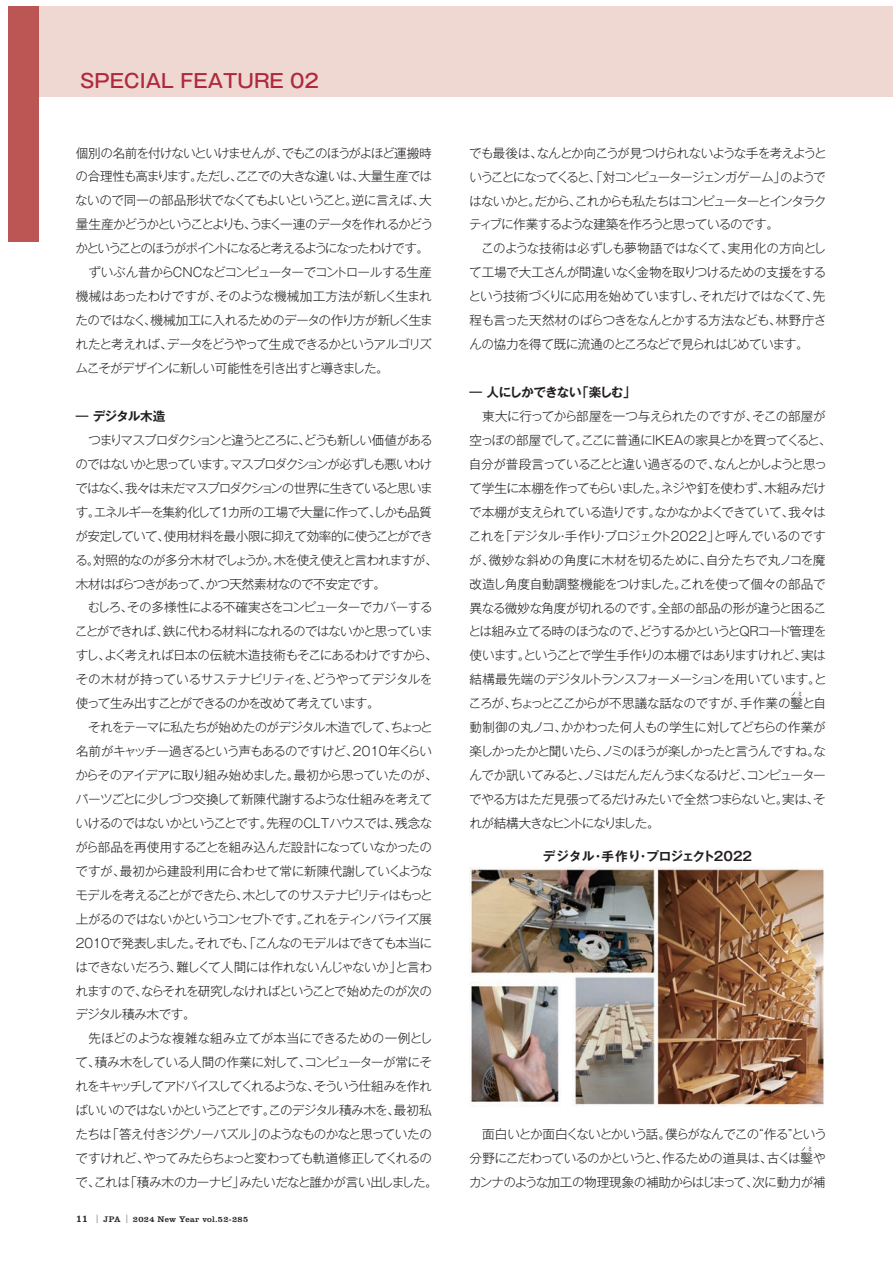
<style>
.page{position:relative;width:893px;height:1263px;background:#fff}
.page>*{position:absolute;margin:0;border:0;box-sizing:border-box;transform-origin:0 0}
.t1{font:18.9px "Gothic MB101 Pr 5 Medium 90 msp RKSJ H";color:#af293d}
.t2{font:12.6px/24px "Gothic MB101 Pr 5 Light 90 msp RKSJ H";letter-spacing:-.065em;color:#231f20}
.t3{font:12.6px/24px "Gothic MB101 Pr 5 Light 90 msp RKSJ H";letter-spacing:-.085em;color:#231f20}
.t4{font:12.6px "Gothic MB101 Pr 5 Light 90 msp RKSJ H";letter-spacing:-.105em;color:#231f20}
.t5{font:12.6px "Gothic MB101 Pr 5 Light 90 msp RKSJ H";letter-spacing:-.12em;color:#231f20}
.t6{font:12.6px "Gothic MB101 Pr 5 Light 90 msp RKSJ H";letter-spacing:-.09em;color:#231f20}
.t7{font:12.6px "Gothic MB101 Pr 5 Light 90 msp RKSJ H";letter-spacing:-.03em;color:#231f20}
.t8{font:12.6px "Gothic MB101 Pr 5 De Bold 90 msp RKSJ H";color:#231f20}
.t9{font:12.6px "Gothic MB101 Pr 5 De Bold 90 msp RKSJ H";letter-spacing:-.08em;color:#231f20}
.t10{font:12.6px "Gothic MB101 Pr 5 De Bold 90 msp RKSJ H";letter-spacing:-.05em;color:#231f20}
.t11{font:8.4px "Clarendon LT Std";letter-spacing:.04em;color:#231f20;scale:.5 1}
.t12{font:5.25px "Gothic MB101 Pr 5 Light 90 msp RKSJ H";color:#231f20}
.s1{font-size:10.5px}
</style>
<div class="page">
<div style="left:9px;top:6px;width:884px;height:90px;background:#eed8d1"></div>
<div style="left:9px;top:6px;width:30px;height:236px;background:#bc5655"></div>
<img style="left:470px;top:867px;width:354px;height:240px">
<h1 class="t1" style="left:80px;top:73px;width:240px">SPECIAL FEATURE 02</h1>
<p class="t2" style="left:76px;top:142px;width:357px">個別の名前を付けないといけませんが、でもこのほうがよほど運搬時</p>
<p class="t2" style="left:76px;top:166px;width:358px">の合理性も高まります。ただし、ここでの大きな違いは、大量生産では</p>
<p class="t2" style="left:75px;top:190px;width:358px">ないので同一の部品形状でなくてもよいということ。逆に言えば、大</p>
<p class="t4" style="left:76px;top:220px;width:359px">量生産かどうかということよりも、うまく一連のデータを作れるかどう</p>
<p class="t5" style="left:75px;top:244px;width:355px">かということのほうがポイントになると考えるようになったわけです。</p>
<p class="t2" style="left:88px;top:262px;width:345px">ずいぶん昔からCNCなどコンピューターでコントロールする生産</p>
<p class="t7" style="left:76px;top:292px;width:357px">機械はあったわけですが、そのような機械加工方法が新しく生まれ</p>
<p class="t2" style="left:76px;top:310px;width:359px">たのではなく、機械加工に入れるためのデータの作り方が新しく生ま</p>
<p class="t6" style="left:76px;top:340px;width:358px">れたと考えれば、データをどうやって生成できるかというアルゴリズ</p>
<p class="t2" style="left:76px;top:358px;width:315px">ムこそがデザインに新しい可能性を引き出すと導きました。</p>
<p class="t10" style="left:76px;top:411px;width:91px">― デジタル木造</p>
<p class="t3" style="left:75px;top:430px;width:364px;text-indent:13px">つまりマスプロダクションと違うところに、どうも新しい価値があるのではないかと思っています。マスプロダクションが必ずしも悪いわけではなく、我々は未だマスプロダクションの世界に生きていると思います。エネルギーを集約化して1カ所の工場で大量に作って、しかも品質が安定していて、使用材料を最小限に抑えて効率的に使うことができる。対照的なのが多分木材でしょうか。木を使え使えと言われますが、木材はばらつきがあって、かつ天然素材なので不安定です。</p>
<p class="t2" style="left:75px;top:597px;width:364px;text-indent:13px">むしろ、その多様性による不確実さをコンピューターでカバーすることができれば、鉄に代わる材料になれるのではないかと思っていますし、よく考えれば日本の伝統木造技術もそこにあるわけですから、その木材が持っているサステナビリティを、どうやってデジタルを使って生み出すことができるのかを改めて考えています。</p>
<p class="t2" style="left:75px;top:717px;width:364px;text-indent:13px">それをテーマに私たちが始めたのがデジタル木造でして、ちょっと名前がキャッチー過ぎるという声もあるのですけど、2010年くらいからそのアイデアに取り組み始めました。最初から思っていたのが、パーツごとに少しづつ交換して新陳代謝するような仕組みを考えていけるのではないかということです。先程のCLTハウスでは、残念ながら部品を再使用することを組み込んだ設計になっていなかったのですが、最初から建設利用に合わせて常に新陳代謝していくようなモデルを考えることができたら、木としてのサステナビリティはもっと上がるのではないかというコンセプトです。これをティンバライズ展2010で発表しました。それでも、「こんなのモデルはできても本当にはできないだろう、難しくて人間には作れないんじゃないか」と言われますので、ならそれを研究しなければということで始めたのが次のデジタル積み木です。</p>
<p class="t2" style="left:75px;top:1028px;width:364px;text-indent:13px">先ほどのような複雑な組み立てが本当にできるための一例として、積み木をしている人間の作業に対して、コンピューターが常にそれをキャッチしてアドバイスしてくれるような、そういう仕組みを作ればいいのではないかということです。このデジタル積み木を、最初私たちは「答え付きジグソーパズル」のようなものかなと思っていたのですけれど、やってみたらちょっと変わっても軌道修正してくれるので、これは「積み木のカーナビ」みたいだなと誰かが言い出しました。</p>
<p class="t11" style="left:76px;top:1214px;width:346px"><span class="s1">11</span> | JPA | 2024 New Year vol.52-285</p>
<p class="t2" style="left:469px;top:143px;width:359px;text-align:justify">でも最後は、なんとか向こうが見つけられないような手を考えようということになってくると、「対コンピュータージェンガゲーム」のようではないかと。だから、これからも私たちはコンピューターとインタラクティブに作業するような建築を作ろうと思っているのです。</p>
<p class="t2" style="left:468px;top:238px;width:359px;text-align:justify;text-indent:13px">このような技術は必ずしも夢物語ではなくて、実用化の方向として工場で大工さんが間違いなく金物を取りつけるための支援をするという技術づくりに応用を始めていますし、それだけではなくて、先程も言った天然材のばらつきをなんとかする方法なども、林野庁さんの協力を得て既に流通のところなどで見られはじめています。</p>
<p class="t9" style="left:470px;top:388px;width:168px">― 人にしかできない「楽しむ」</p>
<p class="t2" style="left:468px;top:406px;width:364px;text-indent:14px">東大に行ってから部屋を一つ与えられたのですが、そこの部屋が空っぽの部屋でして。ここに普通にIKEAの家具とかを買ってくると、自分が普段言っていることと違い過ぎるので、なんとかしようと思って学生に本棚を作ってもらいました。ネジや釘を使わず、木組みだけで本棚が支えられている造りです。なかなかよくできていて、我々はこれを「デジタル・手作り・プロジェクト2022」と呼んでいるのですが、微妙な斜めの角度に木材を切るために、自分たちで丸ノコを魔改造し角度自動調整機能をつけました。これを使って個々の部品で異なる微妙な角度が切れるのです。全部の部品の形が違うと困ることは組み立てる時のほうなので、どうするかというとQRコード管理を使います。ということで学生手作りの本棚ではありますけれど、実は結構最先端のデジタルトランスフォーメーションを用いています。ところが、ちょっとここからが不思議な話なのですが、手作業の鑿と自</p>
<p class="t12" style="left:791px;top:692px;width:13px">ノミ</p>
<p class="t2" style="left:469px;top:717px;width:358px;text-align:justify">動制御の丸ノコ、かかわった何人もの学生に対してどちらの作業が楽しかったかと聞いたら、ノミのほうが楽しかったと言うんですね。なんでか訊いてみると、ノミはだんだんうまくなるけど、コンピューターでやる方はただ見張ってるだけみたいで全然つまらないと。実は、それが結構大きなヒントになりました。</p>
<p class="t8" style="left:543px;top:852px;width:211px">デジタル・手作り・プロジェクト2022</p>
<p class="t2" style="left:470px;top:1124px;width:359px;text-align:right">面白いとか面白くないとかいう話。僕らがなんでこの“作る”という分野にこだわっているのかというと、作るための道具は、古くは鑿や</p>
<p class="t12" style="left:801px;top:1147px;width:13px">ノミ</p>
<p class="t2" style="left:469px;top:1172px;width:358px">カンナのような加工の物理現象の補助からはじまって、次に動力が補</p>
</div>
